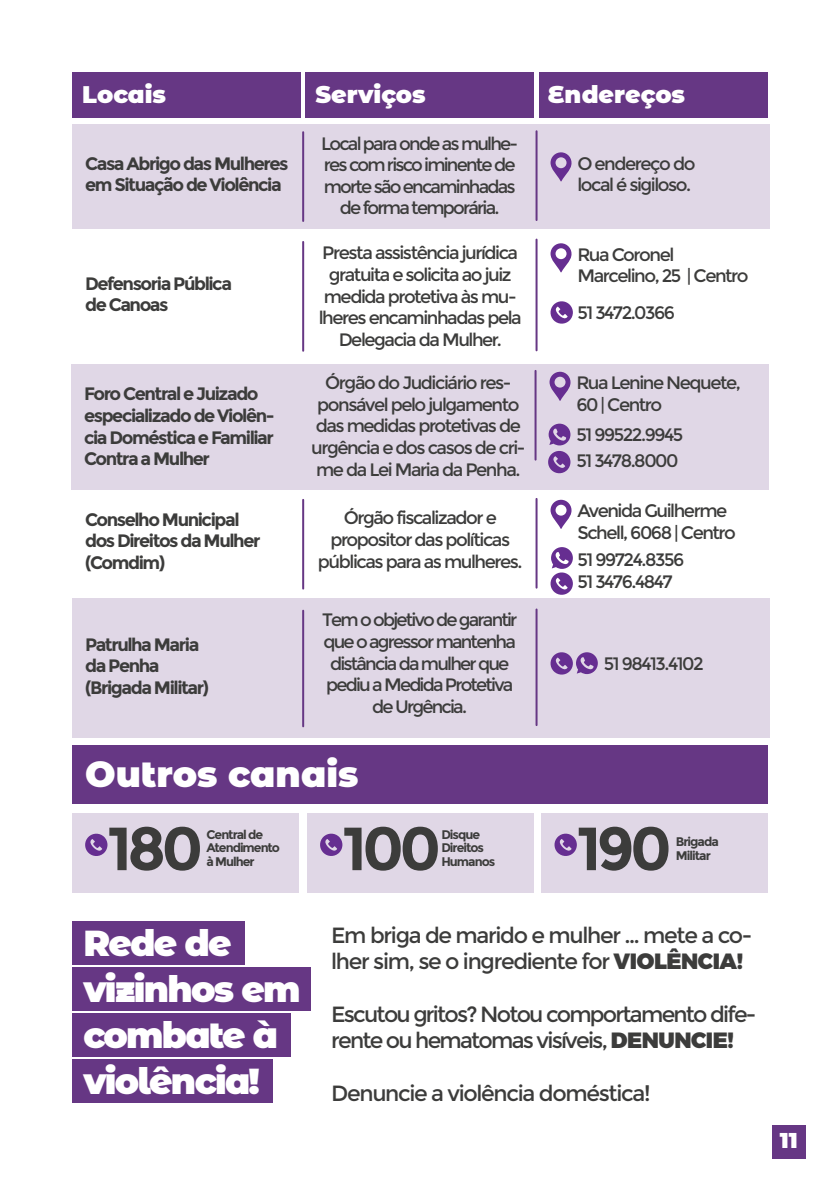
<style>
.page{position:relative;width:840px;height:1191px;background:#fff}
.page>*{position:absolute;margin:0;border:0;box-sizing:border-box;transform-origin:0 0}
.t1{font:700 60.8px "Montserrat";letter-spacing:-.08em;color:#3c3c3b}
.t2{font:900 36px/46px "Montserrat Alternates";letter-spacing:-.05em;color:#fff}
.t3{font:900 36px "Montserrat Alternates";color:#fff}
.t4{font:900 24px "Montserrat Alternates";color:#fff}
.t5{font:22px/26.4px "Montserrat";letter-spacing:-.06em;color:#3c3c3b}
.t6{font:22px/26.4px "Montserrat";letter-spacing:-.08em;color:#3c3c3b}
.t7{font:900 21.4px "Montserrat Alternates";color:#fff}
.t8{font:18px/21.6px "Montserrat";letter-spacing:-.08em;color:#3c3c3b}
.t9{font:700 18px/21.6px "Montserrat";letter-spacing:-.08em;color:#3c3c3b}
.t10{font:18px/21.6px "Montserrat";letter-spacing:-.1em;color:#3c3c3b;text-align:center}
.t11{font:700 12.4px/13.8px "Montserrat";letter-spacing:-.08em;color:#3c3c3b}
.s1{font-weight:900}
</style>
<div class="page">
<div style="left:771px;top:1125px;width:33px;height:34px;background:#663784"></div>
<div style="left:72px;top:598px;width:697px;height:140px;background:#e0d7e6"></div>
<div style="left:72px;top:813px;width:226px;height:79px;background:#e0d7e6"></div>
<div style="left:307px;top:813px;width:226px;height:79px;background:#e0d7e6"></div>
<div style="left:541px;top:813px;width:226px;height:79px;background:#e0d7e6"></div>
<div style="left:72px;top:124px;width:697px;height:104px;background:#e0d7e6"></div>
<div style="left:71px;top:364px;width:697px;height:125px;background:#e0d7e6"></div>
<div style="left:72px;top:72px;width:228px;height:45px;background:#663784"></div>
<div style="left:306px;top:72px;width:228px;height:45px;background:#663784"></div>
<div style="left:539px;top:72px;width:228px;height:45px;background:#663784"></div>
<div style="left:72px;top:745px;width:695px;height:59px;background:#663784"></div>
<div style="left:72px;top:921px;width:172px;height:44px;background:#663784"></div>
<div style="left:72px;top:967px;width:238px;height:43px;background:#663784"></div>
<div style="left:72px;top:1013px;width:218px;height:43px;background:#663784"></div>
<div style="left:72px;top:1059px;width:201px;height:43px;background:#663784"></div>
<hr style="left:302px;top:610px;width:2px;height:116px;background:#663784">
<hr style="left:302px;top:132px;width:2px;height:89px;background:#663784">
<hr style="left:302px;top:242px;width:2px;height:109px;background:#663784">
<hr style="left:302px;top:500px;width:2px;height:88px;background:#663784">
<hr style="left:535px;top:609px;width:2px;height:116px;background:#663784">
<hr style="left:535px;top:131px;width:2px;height:89px;background:#663784">
<hr style="left:534px;top:371px;width:2px;height:88px;background:#663784">
<hr style="left:535px;top:239px;width:2px;height:111px;background:#663784">
<hr style="left:535px;top:499px;width:2px;height:88px;background:#663784">
<svg style="left:550px;top:152px;width:22px;height:29px"></svg>
<svg style="left:549px;top:371px;width:22px;height:30px"></svg>
<svg style="left:550px;top:243px;width:22px;height:29px"></svg>
<svg style="left:550px;top:499px;width:22px;height:30px"></svg>
<svg style="left:85px;top:833px;width:22px;height:23px"></svg>
<svg style="left:320px;top:833px;width:22px;height:23px"></svg>
<svg style="left:554px;top:833px;width:22px;height:23px"></svg>
<svg style="left:550px;top:301px;width:22px;height:23px"></svg>
<svg style="left:550px;top:652px;width:47px;height:23px"></svg>
<svg style="left:550px;top:547px;width:22px;height:48px"></svg>
<svg style="left:548px;top:423px;width:22px;height:51px"></svg>
<h3 class="t4" style="left:82px;top:77px;width:85px">Locais</h3>
<h3 class="t4" style="left:315px;top:77px;width:112px">Serviços</h3>
<h3 class="t4" style="left:547px;top:77px;width:139px">Endereços</h3>
<p class="t9" style="left:85px;top:153px;width:205px">Casa Abrigo das Mulheres em Situação de Violência</p>
<p class="t9" style="left:85px;top:273px;width:148px">Defensoria Pública de Canoas</p>
<p class="t9" style="left:84px;top:383px;width:192px">Foro Central e Juizado especializado de Violên&shy;cia Doméstica e Familiar<br>Contra a Mulher</p>
<p class="t9" style="left:85px;top:508px;width:177px">Conselho Municipal dos Direitos da Mulher (Comdim)</p>
<p class="t9" style="left:85px;top:633px;width:125px">Patrulha Maria da Penha (Brigada Militar)</p>
<p class="t10" style="left:321px;top:133px;width:198px">Local para onde as mulhe&shy;res com risco iminente de morte são encaminhadas de forma temporária.</p>
<p class="t8" style="left:318px;top:242px;width:204px;text-align:center">Presta assistência jurídica gratuita e solicita ao juiz medida protetiva às mu&shy;lheres encaminhadas pela<br>Delegacia da Mulher.</p>
<p class="t8" style="left:311px;top:372px;width:216px;text-align:center">Órgão do Judiciário res&shy;ponsável pelo julgamento das medidas protetivas de urgência e dos casos de cri&shy;me da Lei Maria da Penha.</p>
<p class="t8" style="left:318px;top:507px;width:206px;text-align:center">Órgão fiscalizador e propositor das políticas públicas para as mulheres.</p>
<p class="t10" style="left:322px;top:609px;width:197px">Tem o objetivo de garantir que o agressor mantenha distância da mulher que pediu a Medida Protetiva de Urgência.</p>
<h2 class="t3" style="left:85px;top:746px;width:275px">Outros canais</h2>
<p class="t8" style="left:577px;top:153px;width:119px">O endereço do local é sigiloso.</p>
<p class="t8" style="left:577px;top:244px;width:172px">Rua Coronel<br>Marcelino, 25 | Centro</p>
<p class="t8" style="left:577px;top:302px;width:99px">51 3472.0366</p>
<p class="t8" style="left:576px;top:372px;width:166px">Rua Lenine Nequete,<br>60 | Centro</p>
<p class="t8" style="left:576px;top:422px;width:108px;line-height:26px">51 99522.9945<br>51 3478.8000</p>
<p class="t8" style="left:577px;top:500px;width:160px">Avenida Guilherme<br>Schell, 6068 | Centro</p>
<p class="t8" style="left:577px;top:549px;width:108px">51 99724.8356<br>51 3476.4847</p>
<p class="t8" style="left:603px;top:652px;width:101px">51 98413.4102</p>
<h1 class="t1" style="left:107px;top:812px;width:97px">180</h1>
<h1 class="t1" style="left:342px;top:812px;width:100px">100</h1>
<h1 class="t1" style="left:576px;top:812px;width:96px">190</h1>
<p class="t11" style="left:206px;top:827px;width:75px">Central de<br>Atendimento à Mulher</p>
<p class="t11" style="left:441px;top:827px;width:55px">Disque<br>Direitos<br>Humanos</p>
<p class="t11" style="left:675px;top:834px;width:44px">Brigada</p>
<p class="t11" style="left:675px;top:848px;width:36px">Militar</p>
<h2 class="t2" style="left:83px;top:918px;width:218px">Rede de vizinhos em combate à violência!</h2>
<p class="t5" style="left:331px;top:922px;width:422px">Em briga de marido e mulher … mete a co&shy;lher sim, se o ingrediente for <span class="s1">VIOLÊNCIA!</span></p>
<p class="t6" style="left:331px;top:1001px;width:426px">Escutou gritos? Notou comportamento dife&shy;rente ou hematomas visíveis, <span class="s1">DENUNCIE!</span></p>
<p class="t5" style="left:331px;top:1080px;width:320px">Denuncie a violência doméstica!</p>
<p class="t7" style="left:779px;top:1124px;width:19px">11</p>
</div>
